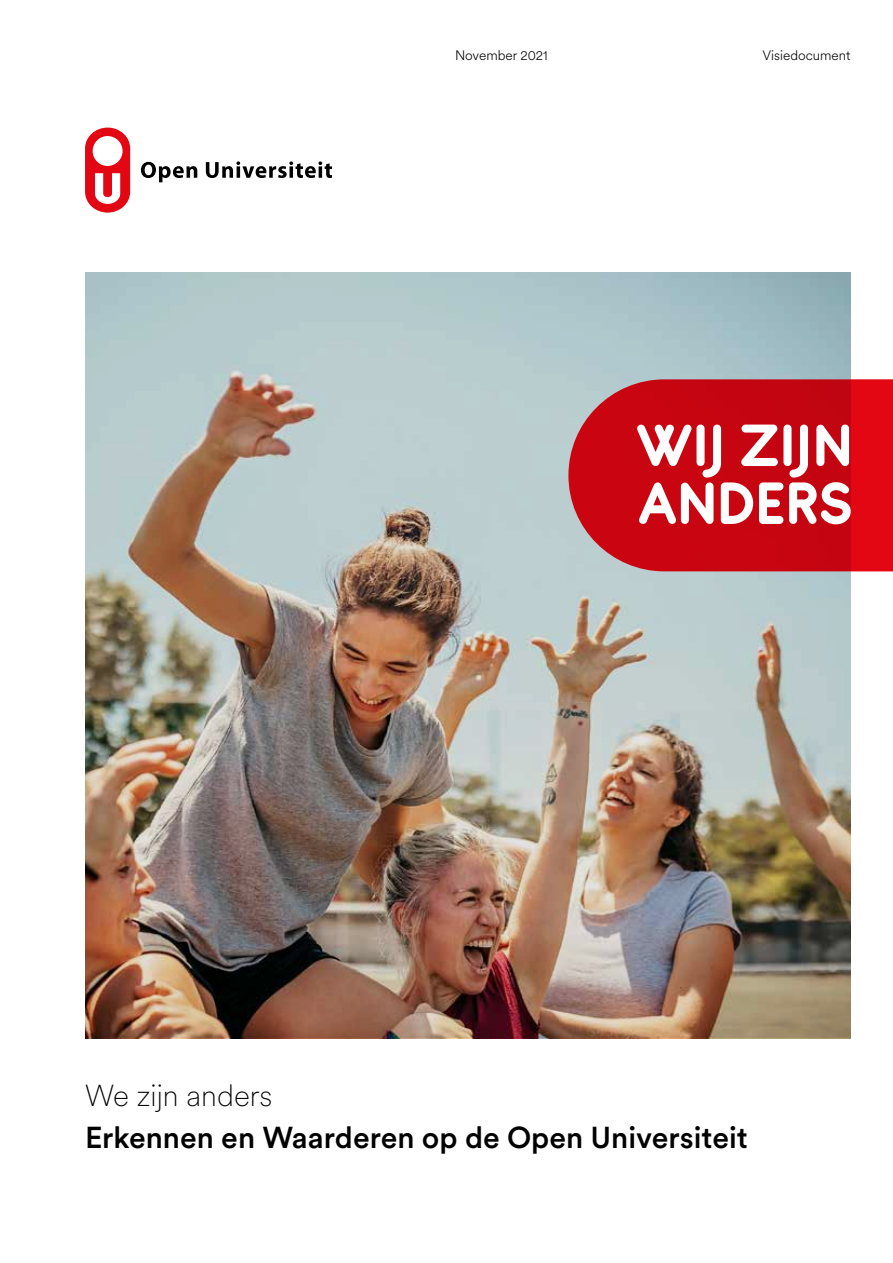
<style>
.page{position:relative;width:893px;height:1263px;background:#fff}
.page>*{position:absolute;margin:0;border:0;box-sizing:border-box;transform-origin:0 0}
.t1{font:700 64.8px/57.9px "Antipasto Pro";color:#fff}
.t2{font:500 30px "Circular XX";color:#000}
.t3{font:100 30px "Circular XX";color:#000}
.t4{font:300 13.5px "Circular XX";color:#000}
</style>
<div class="page">
<img style="left:85px;top:272px;width:765px;height:766px">
<svg style="left:85px;top:128px;width:45px;height:85px"></svg>
<svg style="left:141px;top:162px;width:56px;height:20px"></svg>
<svg style="left:206px;top:161px;width:126px;height:17px"></svg>
<svg style="left:568px;top:379px;width:325px;height:192px;background:#c9131e"></svg>
<p class="t4" style="left:455px;top:46px;width:94px">November 2021</p>
<p class="t4" style="left:763px;top:46px;width:89px">Visiedocument</p>
<h1 class="t1" style="left:636px;top:418px;width:217px">WIJ ZIJN<br>ANDERS</h1>
<p class="t3" style="left:85px;top:1075px;width:189px">We zijn anders</p>
<p class="t2" style="left:85px;top:1117px;width:664px">Erkennen en Waarderen op de Open Universiteit</p>
</div>
